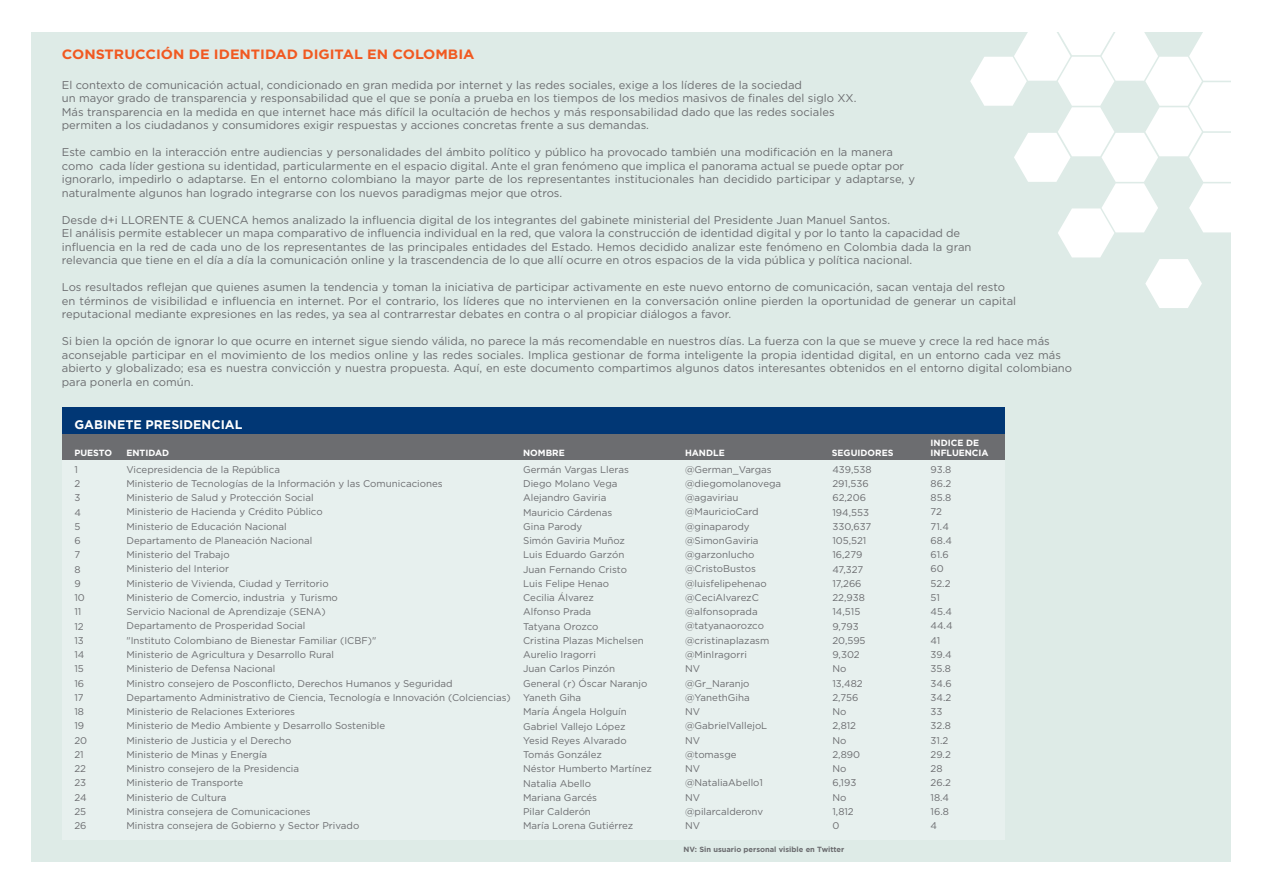
<style>
.page{position:relative;width:1263px;height:893px;background:#fff}
.page>*{position:absolute;margin:0;border:0;box-sizing:border-box;transform-origin:0 0}
.t1{font:700 13.5px "Gotham";color:#f15921;scale:1.06 1}
.t2{font:700 12.45px "Gotham";color:#fff}
.t3{font:11.25px/13.5px "Gotham";color:#6c6d70}
.t4{font:9.75px/14.2px "Gotham";color:#6c6d70}
.t5{font:700 9px/9.9px "Gotham";color:#fff}
.t6{font:700 7.5px "Gotham";color:#6c6d70}
</style>
<div class="page">
<div style="left:31px;top:32px;width:1200px;height:829px;background:#deebe7"></div>
<div style="left:62px;top:453px;width:942px;height:387px;background:#e7f0ee"></div>
<div style="left:62px;top:407px;width:942px;height:34px;background:#013775"></div>
<div style="left:62px;top:434px;width:942px;height:25px;background:#6c6d70"></div>
<svg style="left:970px;top:32px;width:261px;height:276px"></svg>
<p class="t1" style="left:62px;top:45px;width:391px">CONSTRUCCIÓN DE IDENTIDAD DIGITAL EN COLOMBIA</p>
<p class="t3" style="left:62px;top:78px;width:796px">El contexto de comunicación actual, condicionado en gran medida por internet y las redes sociales, exige a los líderes de la sociedad<br>un mayor grado de transparencia y responsabilidad que el que se ponía a prueba en los tiempos de los medios masivos de finales del siglo XX.<br>Más transparencia en la medida en que internet hace más difícil la ocultación de hechos y más responsabilidad dado que las redes sociales permiten a los ciudadanos y consumidores exigir respuestas y acciones concretas frente a sus demandas.</p>
<p class="t3" style="left:62px;top:145px;width:855px">Este cambio en la interacción entre audiencias y personalidades del ámbito político y público ha provocado también una modificación en la manera como cada líder gestiona su identidad, particularmente en el espacio digital. Ante el gran fenómeno que implica el panorama actual se puede optar por ignorarlo, impedirlo o adaptarse. En el entorno colombiano la mayor parte de los representantes institucionales han decidido participar y adaptarse, y naturalmente algunos han logrado integrarse con los nuevos paradigmas mejor que otros.</p>
<p class="t3" style="left:62px;top:213px;width:911px">Desde d+i LLORENTE &amp; CUENCA hemos analizado la influencia digital de los integrantes del gabinete ministerial del Presidente Juan Manuel Santos.<br>El análisis permite establecer un mapa comparativo de influencia individual en la red, que valora la construcción de identidad digital y por lo tanto la capacidad de influencia en la red de cada uno de los representantes de las principales entidades del Estado. Hemos decidido analizar este fenómeno en Colombia dada la gran relevancia que tiene en el día a día la comunicación online y la trascendencia de lo que allí ocurre en otros espacios de la vida pública y política nacional.</p>
<p class="t3" style="left:62px;top:280px;width:956px">Los resultados reflejan que quienes asumen la tendencia y toman la iniciativa de participar activamente en este nuevo entorno de comunicación, sacan ventaja del resto en términos de visibilidad e influencia en internet. Por el contrario, los líderes que no intervienen en la conversación online pierden la oportunidad de generar un capital reputacional mediante expresiones en las redes, ya sea al contrarrestar debates en contra o al propiciar diálogos a favor.</p>
<p class="t3" style="left:62px;top:334px;width:1012px">Si bien la opción de ignorar lo que ocurre en internet sigue siendo válida, no parece la más recomendable en nuestros días. La fuerza con la que se mueve y crece la red hace más aconsejable participar en el movimiento de los medios online y las redes sociales. Implica gestionar de forma inteligente la propia identidad digital, en un entorno cada vez más abierto y globalizado; esa es nuestra convicción y nuestra propuesta. Aquí, en este documento compartimos algunos datos interesantes obtenidos en el entorno digital colombiano para ponerla en común.</p>
<p class="t2" style="left:74px;top:417px;width:169px">GABINETE PRESIDENCIAL</p>
<p class="t5" style="left:74px;top:448px;width:39px">PUESTO</p>
<p class="t5" style="left:126px;top:448px;width:44px">ENTIDAD</p>
<p class="t4" style="left:74px;top:462px;width:14px">1<br>2<br>3<br>4<br>5<br>6<br>7<br>8<br>9<br>10<br>11<br>12<br>13<br>14<br>15<br>16<br>17<br>18<br>19<br>20<br>21<br>22<br>23<br>24<br>25<br>26</p>
<p class="t4" style="left:126px;top:462px;width:386px">Vicepresidencia de la República<br>Ministerio de Tecnologías de la Información y las Comunicaciones<br>Ministerio de Salud y Protección Social<br>Ministerio de Hacienda y Crédito Público<br>Ministerio de Educación Nacional<br>Departamento de Planeación Nacional<br>Ministerio del Trabajo<br>Ministerio del Interior<br>Ministerio de Vivienda, Ciudad y Territorio<br>Ministerio de Comercio, industria y Turismo<br>Servicio Nacional de Aprendizaje (SENA)<br>Departamento de Prosperidad Social<br>"Instituto Colombiano de Bienestar Familiar (ICBF)"<br>Ministerio de Agricultura y Desarrollo Rural<br>Ministerio de Defensa Nacional<br>Ministro consejero de Posconflicto, Derechos Humanos y Seguridad Departamento Administrativo de Ciencia, Tecnología e Innovación (Colciencias)<br>Ministerio de Relaciones Exteriores<br>Ministerio de Medio Ambiente y Desarrollo Sostenible<br>Ministerio de Justicia y el Derecho<br>Ministerio de Minas y Energía<br>Ministro consejero de la Presidencia<br>Ministerio de Transporte<br>Ministerio de Cultura<br>Ministra consejera de Comunicaciones<br>Ministra consejera de Gobierno y Sector Privado</p>
<p class="t5" style="left:523px;top:448px;width:43px">NOMBRE</p>
<p class="t5" style="left:685px;top:448px;width:41px">HANDLE</p>
<p class="t5" style="left:832px;top:448px;width:63px">SEGUIDORES</p>
<p class="t4" style="left:523px;top:462px;width:130px">Germán Vargas Lleras<br>Diego Molano Vega<br>Alejandro Gaviria<br>Mauricio Cárdenas<br>Gina Parody<br>Simón Gaviria Muñoz<br>Luis Eduardo Garzón<br>Juan Fernando Cristo<br>Luis Felipe Henao<br>Cecilia Álvarez<br>Alfonso Prada<br>Tatyana Orozco<br>Cristina Plazas Michelsen<br>Aurelio Iragorri<br>Juan Carlos Pinzón<br>General (r) Óscar Naranjo<br>Yaneth Giha<br>María Ángela Holguín<br>Gabriel Vallejo López<br>Yesid Reyes Alvarado<br>Tomás González<br>Néstor Humberto Martínez<br>Natalia Abello<br>Mariana Garcés<br>Pilar Calderón<br>María Lorena Gutiérrez</p>
<p class="t4" style="left:685px;top:462px;width:98px">@German_Vargas @diegomolanovega @agaviriau @MauricioCard @ginaparody @SimonGaviria @garzonlucho @CristoBustos @luisfelipehenao @CeciAlvarezC @alfonsoprada @tatyanaorozco @cristinaplazasm @MinIragorri<br>NV<br>@Gr_Naranjo @YanethGiha<br>NV @GabrielVallejoL<br>NV<br>@tomasge<br>NV<br>@NataliaAbello1<br>NV<br>@pilarcalderonv<br>NV</p>
<p class="t4" style="left:832px;top:462px;width:41px">439,538<br>291,536<br>62,206<br>194,553<br>330,637<br>105,521<br>16,279<br>47,327<br>17,266<br>22,938<br>14,515<br>9,793<br>20,595<br>9,302<br>No<br>13,482<br>2,756<br>No<br>2,812<br>No<br>2,890<br>No<br>6,193<br>No<br>1,812<br>0</p>
<p class="t6" style="left:683px;top:844px;width:162px">NV: Sin usuario personal visible en Twitter</p>
<p class="t5" style="left:930px;top:438px;width:60px">INDICE DE<br>INFLUENCIA</p>
<p class="t4" style="left:930px;top:462px;width:24px">93.8<br>86.2<br>85.8<br>72<br>71.4<br>68.4<br>61.6<br>60<br>52.2<br>51<br>45.4<br>44.4<br>41<br>39.4<br>35.8<br>34.6<br>34.2<br>33<br>32.8<br>31.2<br>29.2<br>28<br>26.2<br>18.4<br>16.8<br>4</p>
</div>
